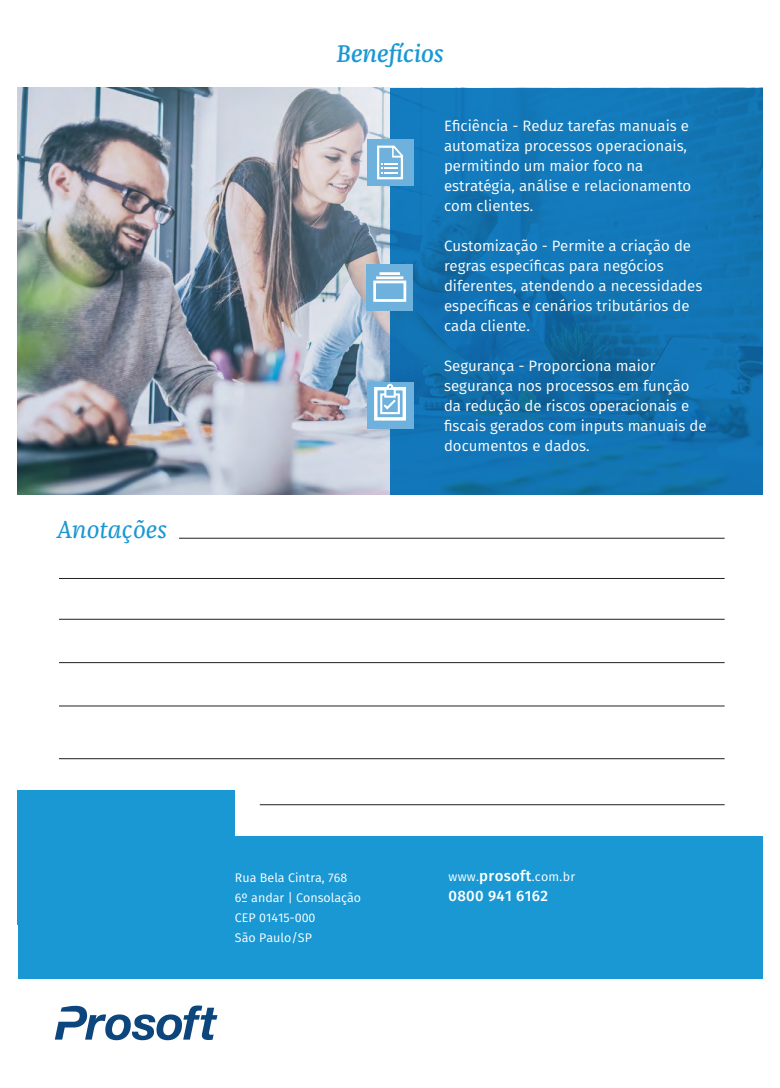
<style>
.page{position:relative;width:780px;height:1088px;background:#fff}
.page>*{position:absolute;margin:0;border:0;box-sizing:border-box;transform-origin:0 0}
.t1{font:italic 500 25px "Franziska Pro";color:#1998d3}
.t2{font:italic 25px "Franziska FF";color:#1998d3}
.t3{font:15px/20px "Fira Sans";color:#fff}
.t4{font:500 15px "Fira Sans";letter-spacing:.02em;color:#fff}
.t5{font:12.5px/20px "Fira Sans";color:#fff}
.s1{font-weight:500;font-size:15px}
</style>
<div class="page">
<img style="left:18px;top:88px;width:372px;height:406px">
<div style="left:18px;top:837px;width:744px;height:142px;background:#1998d3"></div>
<div style="left:18px;top:790px;width:217px;height:134px;background:#1998d3"></div>
<svg style="left:390px;top:88px;width:372px;height:406px;background:#1173b2"></svg>
<div style="left:367px;top:139px;width:46px;height:47px;background:#6fb1dd"></div>
<svg style="left:377px;top:146px;width:26px;height:33px"></svg>
<div style="left:366px;top:264px;width:47px;height:46px;background:#6fb1dd"></div>
<div style="left:373px;top:281px;width:33px;height:21px;border:3px solid #fff"></div>
<hr style="left:376px;top:276px;width:27px;height:3px;background:#fff">
<hr style="left:379px;top:272px;width:21px;height:3px;background:#fff">
<div style="left:367px;top:382px;width:46px;height:46px;background:#6fb1dd"></div>
<div style="left:374px;top:387px;width:32px;height:34px;border:3px solid #fff"></div>
<div style="left:380px;top:393px;width:20px;height:21px;border:2px solid #fff"></div>
<svg style="left:381px;top:383px;width:17px;height:28px"></svg>
<hr style="left:179px;top:538px;width:545px;height:1px;background:#231f20">
<hr style="left:59px;top:578px;width:665px;height:1px;background:#231f20">
<hr style="left:59px;top:619px;width:665px;height:1px;background:#231f20">
<hr style="left:59px;top:662px;width:665px;height:1px;background:#231f20">
<hr style="left:59px;top:706px;width:665px;height:1px;background:#231f20">
<hr style="left:59px;top:758px;width:665px;height:1px;background:#231f20">
<hr style="left:260px;top:804px;width:464px;height:1px;background:#231f20">
<svg style="left:55px;top:1005px;width:162px;height:35px"></svg>
<h1 class="t2" style="left:57px;top:514px;width:112px">Anotações</h1>
<h1 class="t1" style="left:336px;top:38px;width:109px">Benefícios</h1>
<p class="t3" style="left:444px;top:115px;width:249px">Eficiência - Reduz tarefas manuais e automatiza processos operacionais, permitindo um maior foco na estratégia, análise e relacionamento com clientes.</p>
<p class="t3" style="left:444px;top:235px;width:260px">Customização - Permite a criação de regras específicas para negócios diferentes, atendendo a necessidades específicas e cenários tributários de cada cliente.</p>
<p class="t3" style="left:444px;top:355px;width:264px">Segurança - Proporciona maior segurança nos processos em função da redução de riscos operacionais e fiscais gerados com inputs manuais de documentos e dados.</p>
<p class="t5" style="left:235px;top:867px;width:128px">Rua Bela Cintra, 768<br>6º andar | Consolação<br>CEP 01415-000<br>São Paulo/SP</p>
<p class="t5" style="left:448px;top:866px;width:128px">www.<span class="s1">prosoft</span>.com.br</p>
<p class="t4" style="left:448px;top:885px;width:101px">0800 941 6162</p>
</div>
